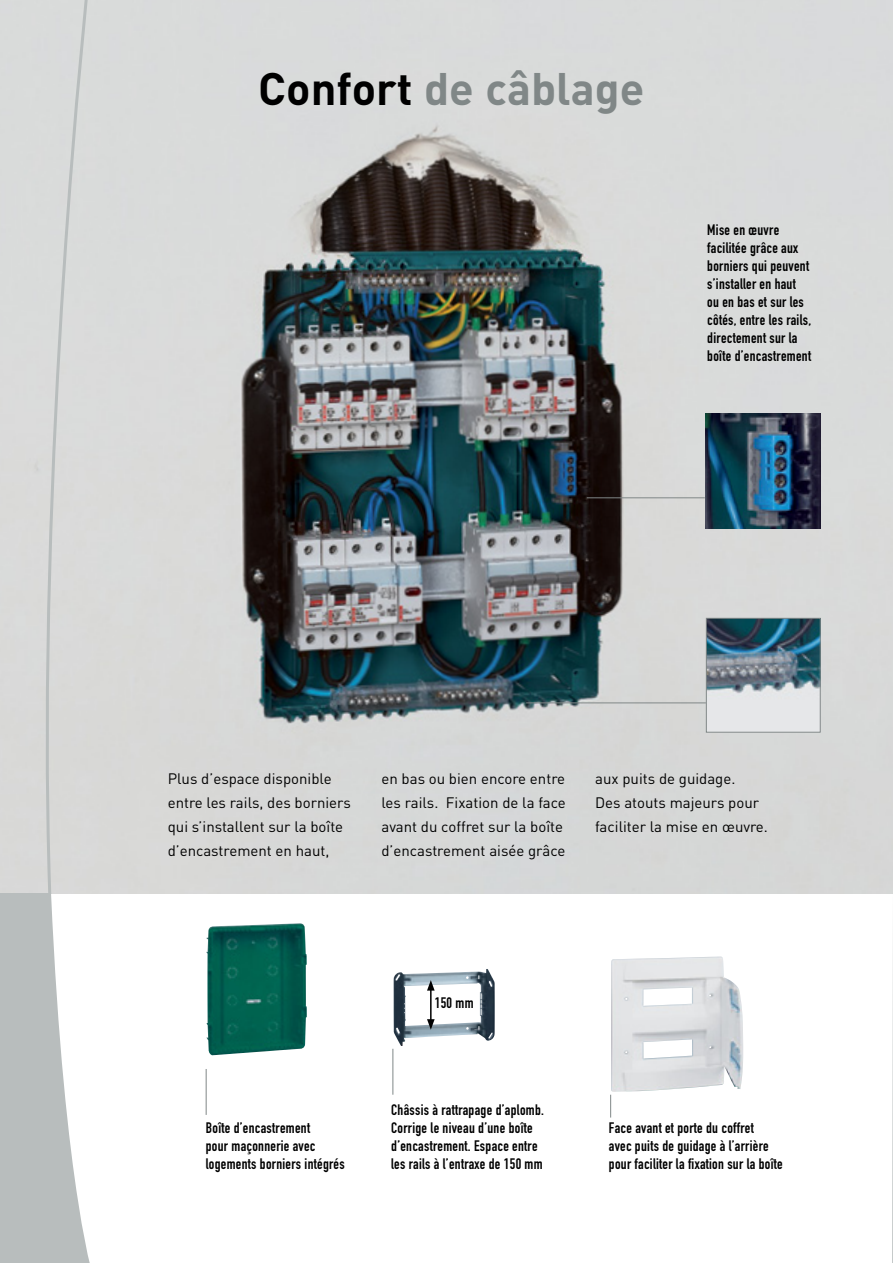
<style>
.page{position:relative;width:893px;height:1263px;background:#fff}
.page>*{position:absolute;margin:0;border:0;box-sizing:border-box;transform-origin:0 0}
.Normal_e{font:700 45px "DIN";color:#808787}
.t1{font:15px/18px "DIN Engschrift";letter-spacing:.02em;color:#000}
.t2{font:15px/24px "DIN";color:#000}
.s1{color:#000}
</style>
<div class="page">
<img style="left:0;top:0;width:893px;height:893px">
<svg style="left:892px;top:893px;width:1px;height:370px"></svg>
<div style="left:35px;top:0;width:56px;height:893px;background:#d9dada"></div>
<svg style="left:0;top:893px;width:95px;height:370px"></svg>
<img style="left:206px;top:923px;width:101px;height:132px">
<img style="left:611px;top:956px;width:132px;height:136px">
<img style="left:706px;top:414px;width:114px;height:114px">
<img style="left:708px;top:620px;width:111px;height:111px">
<div style="left:706px;top:618px;width:115px;height:115px;border:1px solid #808787"></div>
<img style="left:394px;top:969px;width:101px;height:77px">
<hr style="left:430px;top:988px;width:2px;height:33px;background:#000">
<svg style="left:427px;top:980px;width:8px;height:10px"></svg>
<svg style="left:427px;top:1019px;width:8px;height:11px"></svg>
<hr style="left:392px;top:1049px;width:1px;height:46px;background:#808787">
<hr style="left:206px;top:1069px;width:1px;height:46px;background:#808787">
<svg style="left:610px;top:1095px;width:1px;height:22px"></svg>
<hr style="left:526px;top:702px;width:180px;height:1px;background:#808787">
<hr style="left:587px;top:497px;width:118px;height:1px;background:#808787">
<p class="Normal_e" style="left:258px;top:59px;width:388px"><span class="s1">Confort</span> de câblage</p>
<p class="t1" style="left:707px;top:221px;width:105px">Mise en œuvre facilitée grâce aux borniers qui peuvent s’installer en haut ou en bas et sur les côtés, entre les rails, directement sur la boîte d’encastrement</p>
<p class="t2" style="left:168px;top:766px;width:185px">Plus d’espace disponible entre les rails, des borniers qui s’installent sur la boîte d’encastrement en haut,</p>
<p class="t2" style="left:381px;top:766px;width:186px">en bas ou bien encore entre les rails. Fixation de la face avant du coffret sur la boîte d’encastrement aisée grâce</p>
<p class="t2" style="left:595px;top:766px;width:142px">aux puits de guidage.</p>
<p class="t2" style="left:595px;top:790px;width:165px">Des atouts majeurs pour</p>
<p class="t2" style="left:595px;top:814px;width:174px">faciliter la mise en œuvre.</p>
<p class="t1" style="left:206px;top:1119px;width:140px">Boîte d’encastrement<br>pour maçonnerie avec logements borniers intégrés</p>
<p class="t1" style="left:435px;top:994px;width:40px">150 mm</p>
<p class="t1" style="left:391px;top:1101px;width:154px">Châssis à rattrapage d’aplomb.<br>Corrige le niveau d’une boîte d’encastrement. Espace entre les rails à l’entraxe de 150 mm</p>
<p class="t1" style="left:609px;top:1119px;width:161px">Face avant et porte du coffret avec puits de guidage à l’arrière</p>
<p class="t1" style="left:609px;top:1155px;width:175px">pour faciliter la fixation sur la boîte</p>
</div>
